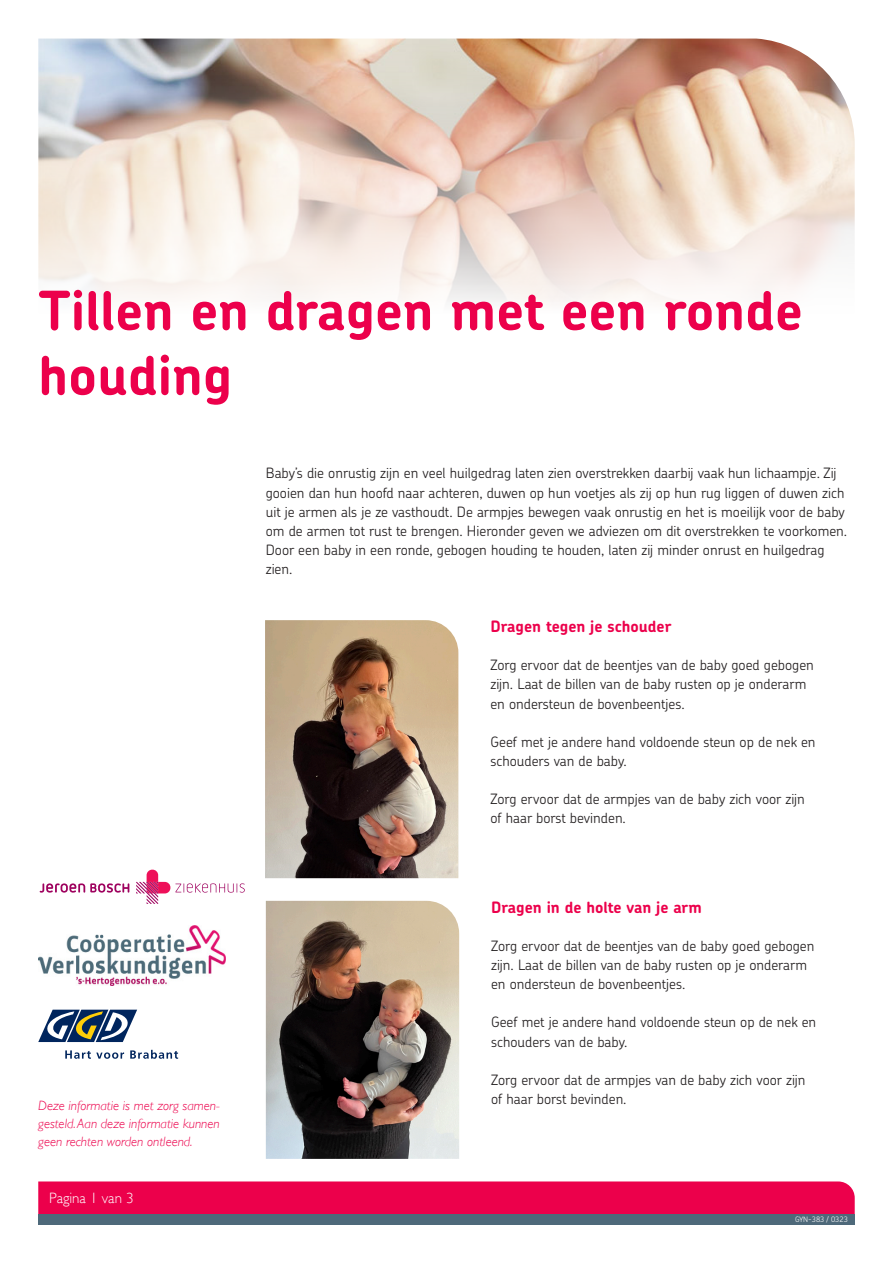
<style>
.page{position:relative;width:893px;height:1263px;background:#fff}
.page>*{position:absolute;margin:0;border:0;box-sizing:border-box;transform-origin:0 0}
.t1{font:700 54px/64.8px "Chevin Pro";color:#ec004b}
.Kopje{font:700 15.75px "Chevin Pro";color:#ec004b}
.t2{font:300 15px "Gill Sans";color:#fff}
.Brood{font:300 14.25px/19.2px "Chevin Pro";color:#231f20}
.t3{font:italic 300 13.5px/18px "Gill Sans";color:#ec004b;text-align:justify}
.t4{font:300 7.5px "Chevin Pro";color:#fff}
</style>
<div class="page">
<div style="left:38px;top:1181px;width:817px;height:33px;background:#ec004b"></div>
<div style="left:38px;top:1214px;width:817px;height:11px;background:#4e697a"></div>
<img style="left:38px;top:925px;width:188px;height:61px">
<svg style="left:136px;top:870px;width:109px;height:34px"></svg>
<svg style="left:40px;top:883px;width:89px;height:10px"></svg>
<img style="left:38px;top:39px;width:817px;height:263px">
<svg style="left:38px;top:1010px;width:99px;height:32px"></svg>
<svg style="left:65px;top:1050px;width:59px;height:9px"></svg>
<svg style="left:130px;top:1050px;width:48px;height:9px"></svg>
<img style="left:265px;top:620px;width:193px;height:258px">
<img style="left:266px;top:901px;width:193px;height:258px">
<p class="t1" style="left:38px;top:278px;width:766px">Tillen en dragen met een ronde houding</p>
<p class="Brood" style="left:266px;top:463px;width:583px">Baby’s die onrustig zijn en veel huilgedrag laten zien overstrekken daarbij vaak hun lichaampje. Zij gooien dan hun hoofd naar achteren, duwen op hun voetjes als zij op hun rug liggen of duwen zich uit je armen als je ze vasthoudt. De armpjes bewegen vaak onrustig en het is moeilijk voor de baby om de armen tot rust te brengen. Hieronder geven we adviezen om dit overstrekken te voorkomen.<br>Door een baby in een ronde, gebogen houding te houden, laten zij minder onrust en huilgedrag zien.</p>
<p class="t3" style="left:38px;top:1096px;width:183px">Deze informatie is met zorg samen&shy;gesteld. Aan deze informatie kunnen geen rechten worden ontleend.</p>
<p class="t2" style="left:49px;top:1186px;width:86px">Pagina 1 van 3</p>
<p class="Kopje" style="left:490px;top:616px;width:183px">Dragen tegen je schouder</p>
<p class="Brood" style="left:490px;top:655px;width:325px">Zorg ervoor dat de beentjes van de baby goed gebogen zijn. Laat de billen van de baby rusten op je onderarm en ondersteun de bovenbeentjes.</p>
<p class="Brood" style="left:490px;top:731px;width:327px">Geef met je andere hand voldoende steun op de nek en schouders van de baby.</p>
<p class="Brood" style="left:490px;top:789px;width:316px">Zorg ervoor dat de armpjes van de baby zich voor zijn of haar borst bevinden.</p>
<p class="Kopje" style="left:491px;top:896px;width:212px">Dragen in de holte van je arm</p>
<p class="Brood" style="left:491px;top:936px;width:325px">Zorg ervoor dat de beentjes van de baby goed gebogen zijn. Laat de billen van de baby rusten op je onderarm en ondersteun de bovenbeentjes.</p>
<p class="Brood" style="left:491px;top:1012px;width:327px">Geef met je andere hand voldoende steun op de nek en schouders van de baby.</p>
<p class="Brood" style="left:491px;top:1070px;width:316px">Zorg ervoor dat de armpjes van de baby zich voor zijn of haar borst bevinden.</p>
<p class="t4" style="left:795px;top:1214px;width:54px">GYN-383 / 0323</p>
</div>
